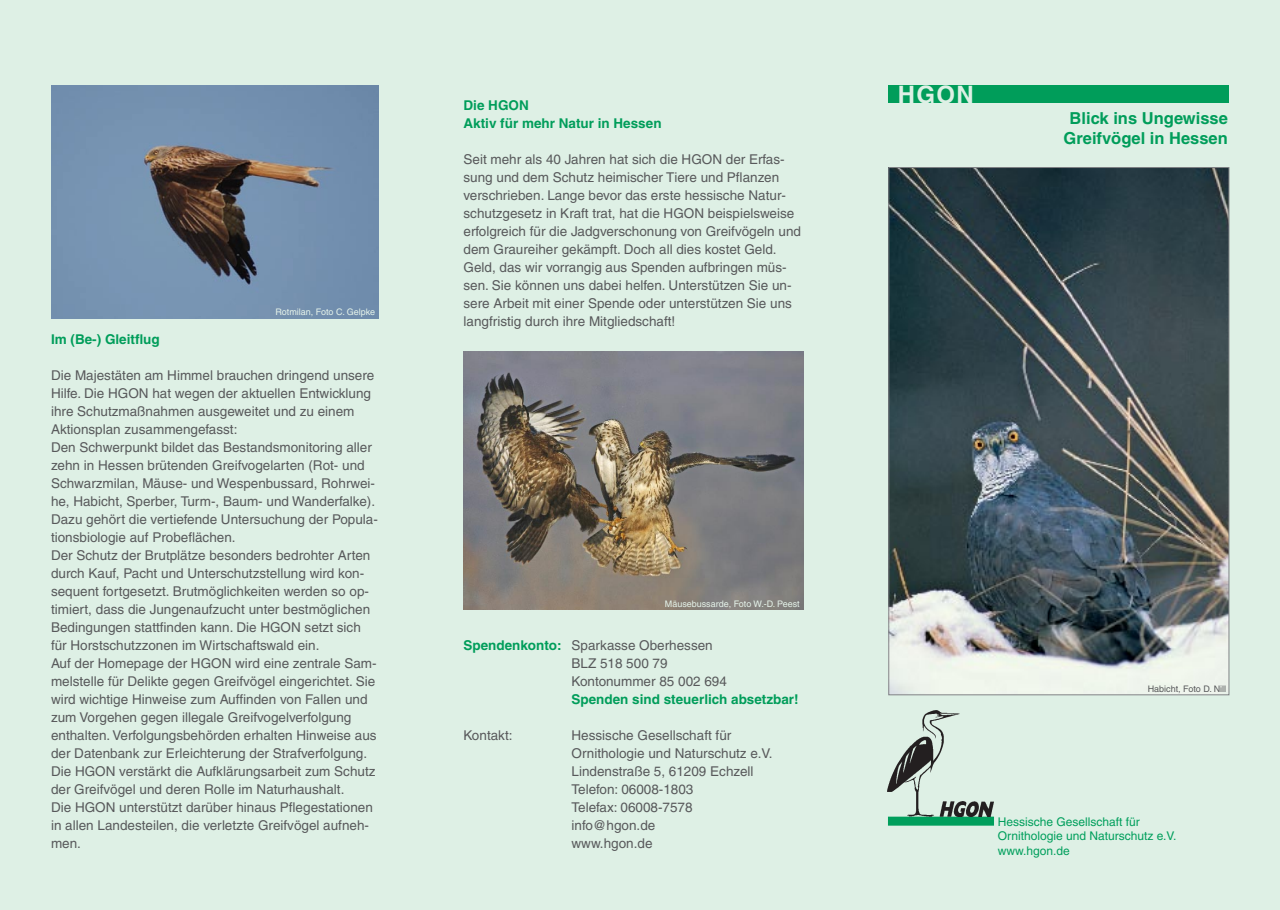
<style>
.page{position:relative;width:1280px;height:910px;background:#def0e5}
.page>*{position:absolute;margin:0;border:0;box-sizing:border-box;transform-origin:0 0}
.t1{font:700 24px "Helvetica";color:#def0e5}
.t2{font:700 16.5px/19.8px "Helvetica";color:#009d5a;text-align:center}
.t3{font:13.5px/18px "Helvetica";color:#58595b}
.t4{font:700 13.5px/18px "Helvetica";color:#009d5a}
.t5{font:12px/14.4px "Helvetica";color:#009f5c}
.t6{font:9px "Helvetica";color:#e5f3ea}
.t7{font:9px "Helvetica";color:#58595b}
.s1{font-weight:700;color:#009d5a}
</style>
<div class="page">
<div style="left:889px;top:817px;width:104px;height:8px;background:#009f5c"></div>
<div style="left:888px;top:817px;width:106px;height:9px;border:2px solid #009f5c"></div>
<img style="left:887px;top:710px;width:107px;height:107px">
<div style="left:889px;top:85px;width:340px;height:17px;background:#009d5a"></div>
<img style="left:890px;top:169px;width:337px;height:524px">
<img style="left:463px;top:352px;width:341px;height:258px">
<img style="left:51px;top:85px;width:327px;height:233px">
<p class="t6" style="left:275px;top:307px;width:101px">Rotmilan, Foto C. Gelpke</p>
<p class="t4" style="left:51px;top:330px;width:110px">Im (Be-) Gleitflug</p>
<p class="t3" style="left:51px;top:367px;width:328px">Die Majestäten am Himmel brauchen dringend unsere Hilfe. Die HGON hat wegen der aktuellen Entwicklung ihre Schutzmaßnahmen ausgeweitet und zu einem Aktionsplan zusammengefasst:<br>Den Schwerpunkt bildet das Bestandsmonitoring aller zehn in Hessen brütenden Greifvogelarten (Rot- und Schwarzmilan, Mäuse- und Wespenbussard, Rohrwei&shy;he, Habicht, Sperber, Turm-, Baum- und Wanderfalke).<br>Dazu gehört die vertiefende Untersuchung der Popula&shy;tionsbiologie auf Probeflächen.<br>Der Schutz der Brutplätze besonders bedrohter Arten durch Kauf, Pacht und Unterschutzstellung wird kon&shy;sequent fortgesetzt. Brutmöglichkeiten werden so op&shy;timiert, dass die Jungenaufzucht unter bestmöglichen Bedingungen stattfinden kann. Die HGON setzt sich für Horstschutzzonen im Wirtschaftswald ein.<br>Auf der Homepage der HGON wird eine zentrale Sam&shy;melstelle für Delikte gegen Greifvögel eingerichtet. Sie wird wichtige Hinweise zum Auffinden von Fallen und zum Vorgehen gegen illegale Greifvogelverfolgung enthalten. Verfolgungsbehörden erhalten Hinweise aus der Datenbank zur Erleichterung der Strafverfolgung.<br>Die HGON verstärkt die Aufklärungsarbeit zum Schutz der Greifvögel und deren Rolle im Naturhaushalt.<br>Die HGON unterstützt darüber hinaus Pflegestationen in allen Landesteilen, die verletzte Greifvögel aufneh&shy;men.</p>
<p class="t4" style="left:463px;top:96px;width:200px">Die HGON<br>Aktiv für mehr Natur in Hessen</p>
<p class="t3" style="left:463px;top:151px;width:339px">Seit mehr als 40 Jahren hat sich die HGON der Erfas&shy;sung und dem Schutz heimischer Tiere und Pflanzen verschrieben. Lange bevor das erste hessische Natur&shy;schutzgesetz in Kraft trat, hat die HGON beispielsweise erfolgreich für die Jadgverschonung von Greifvögeln und dem Graureiher gekämpft. Doch all dies kostet Geld.<br>Geld, das wir vorrangig aus Spenden aufbringen müs&shy;sen. Sie können uns dabei helfen. Unterstützen Sie un&shy;sere Arbeit mit einer Spende oder unterstützen Sie uns langfristig durch ihre Mitgliedschaft!</p>
<p class="t6" style="left:665px;top:598px;width:136px">Mäusebussarde, Foto W.-D. Peest</p>
<p class="t3" style="left:571px;top:637px;width:157px;text-indent:-108px"><span class="s1">Spendenkonto:</span> Sparkasse Oberhessen<br>BLZ 518 500 79<br>Kontonummer 85 002 694</p>
<p class="t4" style="left:571px;top:690px;width:229px">Spenden sind steuerlich absetzbar!</p>
<p class="t3" style="left:463px;top:727px;width:50px">Kontakt:</p>
<p class="t3" style="left:571px;top:727px;width:203px">Hessische Gesellschaft für<br>Ornithologie und Naturschutz e.V.<br>Lindenstraße 5, 61209 Echzell<br>Telefon: 06008-1803<br>Telefax: 06008-7578 info@hgon.de<br>www.hgon.de</p>
<h1 class="t1" style="left:898px;top:79px;width:77px">HGON</h1>
<p class="t2" style="left:1063px;top:108px;width:166px">Blick ins Ungewisse<br>Greifvögel in Hessen</p>
<p class="t7" style="left:1148px;top:684px;width:80px">Habicht, Foto D. Nill</p>
<p class="t5" style="left:998px;top:814px;width:180px">Hessische Gesellschaft für<br>Ornithologie und Naturschutz e.V. www.hgon.de</p>
</div>
